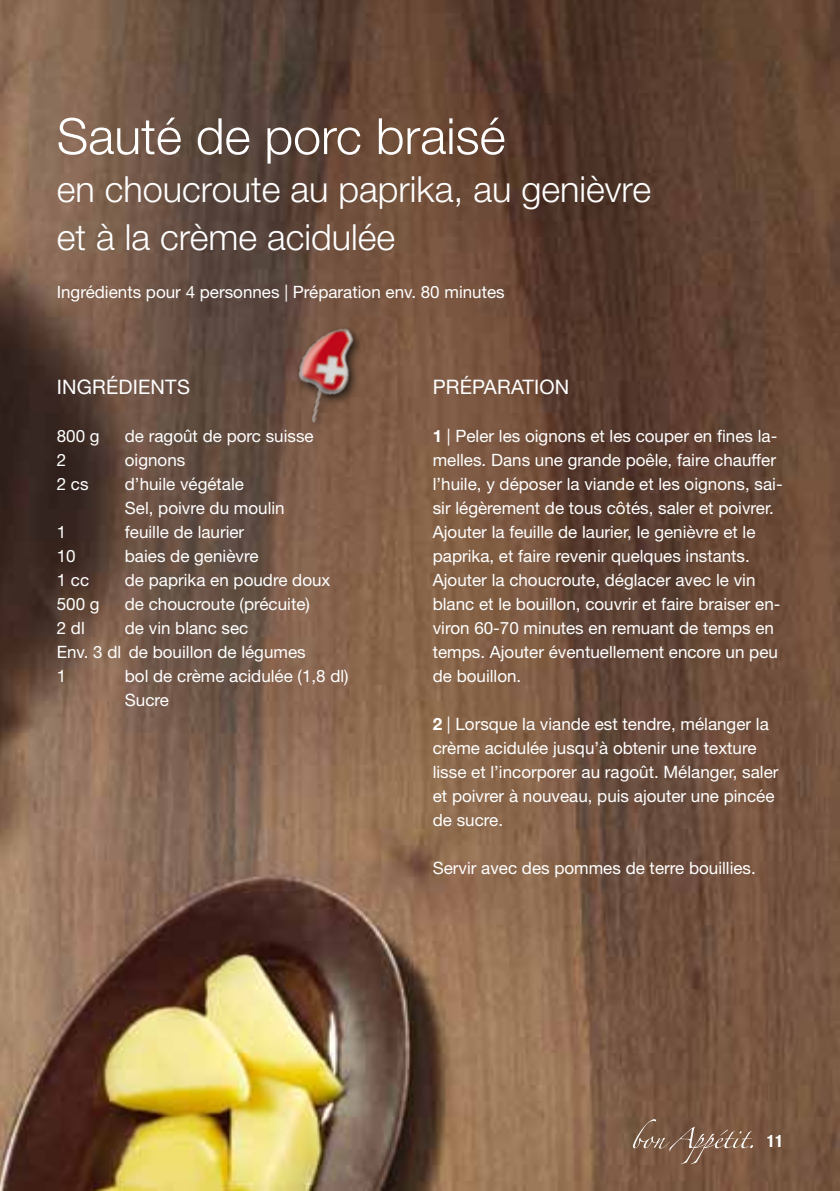
<style>
.page{position:relative;width:840px;height:1191px;background:#fff}
.page>*{position:absolute;margin:0;border:0;box-sizing:border-box;transform-origin:0 0}
.t1{font:300 50px "Helvetica Neue LT Std";color:#fff}
.t2{font:300 36px/48px "Helvetica Neue LT Std";color:#fff}
.t3{font:20px "Helvetica Neue LT Std";letter-spacing:.01em;color:#fff}
.t4{font:17px/24px "Helvetica Neue LT Std";color:#fff}
.t5{font:700 condensed 17px "Helvetica Neue LT Std";color:#fff}
.s1{font-weight:700}
</style>
<div class="page">
<img style="left:0;top:0;width:839px;height:1191px">
<div style="left:294px;top:324px;width:71px;height:110px;background:#7f5c48"></div>
<img style="left:283px;top:293px;width:125px;height:132px">
<svg style="left:632px;top:1119px;width:120px;height:45px;background:#84644f"></svg>
<h1 class="t1" style="left:57px;top:106px;width:450px">Sauté de porc braisé</h1>
<h2 class="t2" style="left:57px;top:164px;width:595px">en choucroute au paprika, au genièvre et à la crème acidulée</h2>
<p class="t4" style="left:57px;top:280px;width:449px">Ingrédients pour 4 personnes | Préparation env. 80 minutes</p>
<p class="t3" style="left:57px;top:375px;width:21px">Ingr</p>
<p class="t3" style="left:106px;top:375px;width:25px">édien</p>
<p class="t3" style="left:165px;top:375px;width:23px">ts</p>
<p class="t4" style="left:57px;top:424px;width:44px">800 g</p>
<p class="t4" style="left:125px;top:424px;width:190px">de ragoût de porc suisse</p>
<p class="t4" style="left:57px;top:448px;width:11px">2</p>
<p class="t4" style="left:125px;top:448px;width:62px">oignons</p>
<p class="t4" style="left:57px;top:472px;width:33px">2 cs</p>
<p class="t4" style="left:125px;top:472px;width:161px">d’huile végétale<br>Sel, poivre du moulin</p>
<p class="t4" style="left:57px;top:520px;width:11px">1</p>
<p class="t4" style="left:125px;top:520px;width:121px">feuille de laurier</p>
<p class="t4" style="left:57px;top:544px;width:20px">10</p>
<p class="t4" style="left:125px;top:544px;width:135px">baies de genièvre</p>
<p class="t4" style="left:57px;top:568px;width:34px">1 cc</p>
<p class="t4" style="left:125px;top:568px;width:207px">de paprika en poudre doux</p>
<p class="t4" style="left:57px;top:592px;width:44px">500 g</p>
<p class="t4" style="left:125px;top:592px;width:186px">de choucroute (précuite)</p>
<p class="t4" style="left:57px;top:616px;width:30px">2 dl</p>
<p class="t4" style="left:57px;top:616px;width:250px;text-indent:68px">de vin blanc sec<br>Env. 3 dl de bouillon de légumes<br>1</p>
<p class="t4" style="left:125px;top:664px;width:225px">bol de crème acidulée (1,8 dl)<br>Sucre</p>
<p class="t3" style="left:432px;top:375px;width:54px">Prépara</p>
<p class="t3" style="left:522px;top:375px;width:24px">tion</p>
<p class="t4" style="left:432px;top:424px;width:351px"><span class="s1">1</span> | Peler les oignons et les couper en fines la&shy;melles. Dans une grande poêle, faire chauffer l’huile, y déposer la viande et les oignons, sai&shy;sir légèrement de tous côtés, saler et poivrer.<br>Ajouter la feuille de laurier, le genièvre et le paprika, et faire revenir quelques instants.<br>Ajouter la choucroute, déglacer avec le vin blanc et le bouillon, couvrir et faire braiser en&shy;viron 60-70 minutes en remuant de temps en temps. Ajouter éventuellement encore un peu de bouillon.</p>
<p class="t4" style="left:432px;top:712px;width:347px"><span class="s1">2</span> | Lorsque la viande est tendre, mélanger la crème acidulée jusqu’à obtenir une texture lisse et l’incorporer au ragoût. Mélanger, saler et poivrer à nouveau, puis ajouter une pincée de sucre.</p>
<p class="t4" style="left:432px;top:856px;width:324px">Servir avec des pommes de terre bouillies.</p>
<p class="t5" style="left:766px;top:1130px;width:18px">11</p>
</div>
